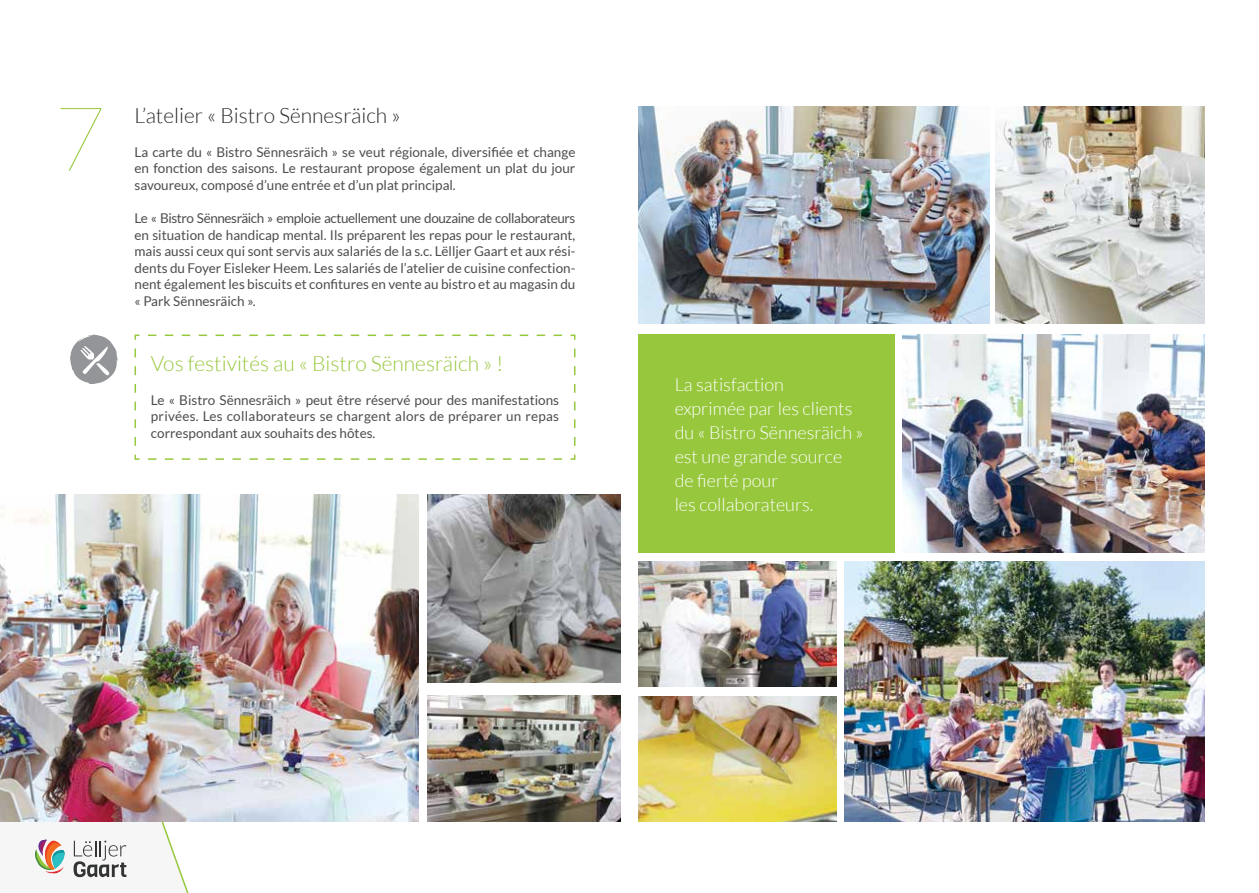
<style>
.page{position:relative;width:1259px;height:893px;background:#fff}
.page>*{position:absolute;margin:0;border:0;box-sizing:border-box;transform-origin:0 0}
.t1{font:100 89.55px "Lato";color:#97c73d}
.t2{font:300 21px "Lato";color:#97c73d}
.t3{font:300 21px "Lato";color:#292829}
.t4{font:300 18px/24px "Lato";color:#fff}
.t5{font:13.5px/16.5px "Lato";color:#4d4d4f;text-align:justify}
</style>
<div class="page">
<svg style="left:0;top:821px;width:194px;height:72px"></svg>
<div style="left:638px;top:335px;width:256px;height:218px;background:#97c73d"></div>
<img style="left:0;top:495px;width:419px;height:326px">
<img style="left:427px;top:495px;width:194px;height:188px">
<img style="left:427px;top:695px;width:194px;height:127px">
<img style="left:638px;top:106px;width:352px;height:217px">
<img style="left:995px;top:106px;width:210px;height:217px">
<img style="left:902px;top:335px;width:303px;height:218px">
<img style="left:638px;top:696px;width:198px;height:126px">
<img style="left:638px;top:561px;width:198px;height:126px">
<img style="left:845px;top:561px;width:360px;height:260px">
<svg style="left:134px;top:334px;width:442px;height:126px"></svg>
<svg style="left:70px;top:334px;width:48px;height:50px"></svg>
<h1 class="t1" style="left:54px;top:92px;width:53px">7</h1>
<h2 class="t3" style="left:135px;top:104px;width:267px">L’atelier « Bistro Sënnesräich »</h2>
<p class="t5" style="left:135px;top:143px;width:442px">La carte du « Bistro Sënnesräich » se veut régionale, diversifiée et change en fonction des saisons. Le restaurant propose également un plat du jour savoureux, composé d’une entrée et d’un plat principal.</p>
<p class="t5" style="left:135px;top:210px;width:442px">Le « Bistro Sënnesräich » emploie actuellement une douzaine de collaborateurs en situation de handicap mental. Ils préparent les repas pour le restaurant, mais aussi ceux qui sont servis aux salariés de la s.c. Lëlljer Gaart et aux rési&shy;dents du Foyer Eisleker Heem. Les salariés de l’atelier de cuisine confection&shy;nent également les biscuits et confitures en vente au bistro et au magasin du « Park Sënnesräich ».</p>
<h2 class="t2" style="left:151px;top:352px;width:354px">Vos festivités au « Bistro Sënnesräich » !</h2>
<p class="t5" style="left:151px;top:391px;width:410px">Le « Bistro Sënnesräich » peut être réservé pour des manifestations privées. Les collaborateurs se chargent alors de préparer un repas correspondant aux souhaits des hôtes.</p>
<h3 class="t4" style="left:674px;top:373px;width:190px">La satisfaction<br>exprimée par les clients du « Bistro Sënnesräich » est une grande source de fierté pour<br>les collaborateurs.</h3>
</div>
